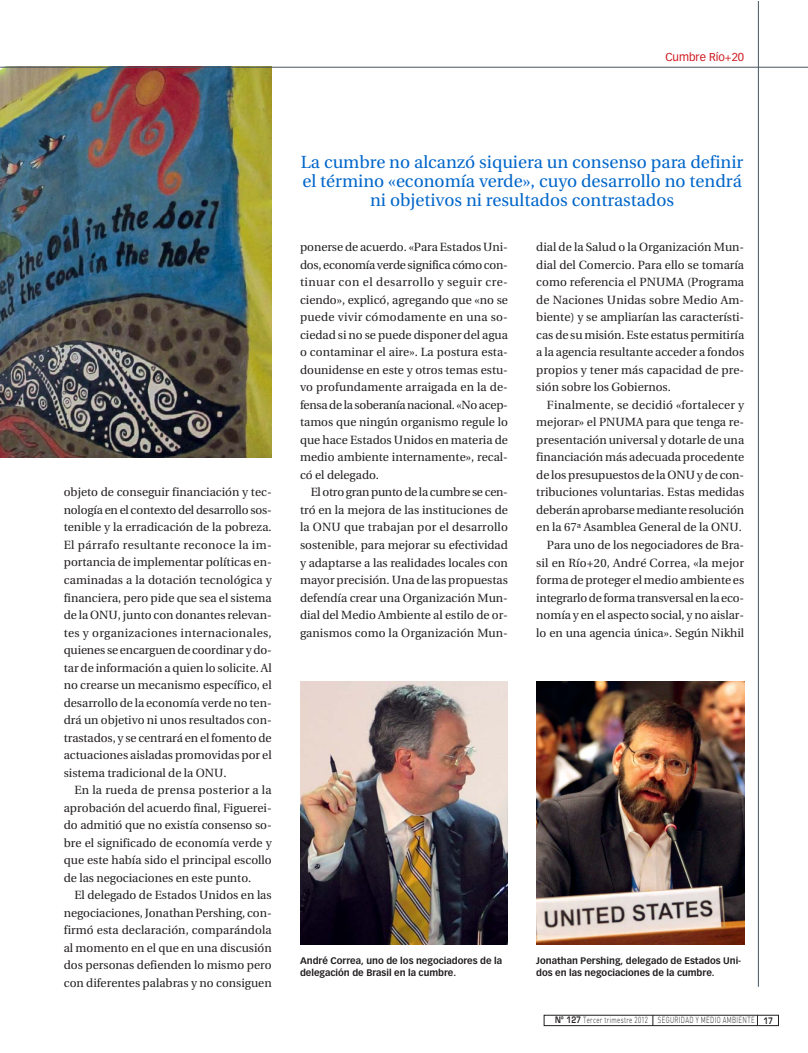
<style>
.page{position:relative;width:808px;height:1053px;background:#fff}
.page>*{position:absolute;margin:0;border:0;box-sizing:border-box;transform-origin:0 0}
.t1{font:17.5px/18.8px "Utopia";color:#0066ca;text-align:center}
.t2{font:11.88px/17.5px "Utopia";color:#231f20;text-align:justify}
.t3{font:11.25px "Vectora LT";color:#ce171e}
.t4{font:700 9.38px/11.9px "Vectora LT";color:#231f20}
.t5{font:300 8.75px "DIN";letter-spacing:.05em;color:#231f20;scale:.7 1}
.s1{font-family:"Eurostile";font-weight:600}
</style>
<div class="page">
<hr style="left:758px;top:1px;width:1px;height:985px;background:#455560">
<div style="left:544px;top:1014px;width:234px;height:11px;border:1px solid #231f20"></div>
<img style="left:536px;top:681px;width:208px;height:263px">
<img style="left:300px;top:681px;width:208px;height:263px">
<img style="left:0;top:68px;width:272px;height:390px">
<hr style="left:0;top:67px;width:808px;height:1px;background:#455560">
<p class="t3" style="left:665px;top:52px;width:80px">Cumbre Río+20</p>
<p class="t2" style="left:64px;top:484px;width:209px">objeto de conseguir financiación y tec&shy;nología en el contexto del desarrollo sos&shy;tenible y la erradicación de la pobreza.<br>El párrafo resultante reconoce la im&shy;portancia de implementar políticas en&shy;caminadas a la dotación tecnológica y financiera, pero pide que sea el sistema de la ONU, junto con donantes relevan&shy;tes y organizaciones internacionales, quienes se encarguen de coordinar y do&shy;tar de información a quien lo solicite. Al no crearse un mecanismo específico, el desarrollo de la economía verde no ten&shy;drá un objetivo ni unos resultados con&shy;trastados, y se centrará en el fomento de actuaciones aisladas promovidas por el sistema tradicional de la ONU.</p>
<p class="t2" style="left:64px;top:782px;width:209px;text-indent:11px">En la rueda de prensa posterior a la aprobación del acuerdo final, Figuerei&shy;do admitió que no existía consenso so&shy;bre el significado de economía verde y que este había sido el principal escollo de las negociaciones en este punto.</p>
<p class="t2" style="left:64px;top:887px;width:209px;text-indent:11px">El delegado de Estados Unidos en las negociaciones, Jonathan Pershing, con&shy;firmó esta declaración, comparándola al momento en el que en una discusión dos personas defienden lo mismo pero con diferentes palabras y no consiguen</p>
<h1 class="t1" style="left:301px;top:155px;width:444px">La cumbre no alcanzó siquiera un consenso para definir el término «economía verde», cuyo desarrollo no tendrá ni objetivos ni resultados contrastados</h1>
<p class="t2" style="left:300px;top:239px;width:209px">ponerse de acuerdo. «Para Estados Uni&shy;dos, economía verde significa cómo con&shy;tinuar con el desarrollo y seguir cre&shy;ciendo», explicó, agregando que «no se puede vivir cómodamente en una so&shy;ciedad si no se puede disponer del agua o contaminar el aire». La postura esta&shy;dounidense en este y otros temas estu&shy;vo profundamente arraigada en la de&shy;fensa de la soberanía nacional. «No acep&shy;tamos que ningún organismo regule lo que hace Estados Unidos en materia de medio ambiente internamente», recal&shy;có el delegado.</p>
<p class="t2" style="left:300px;top:484px;width:209px;text-indent:11px">El otro gran punto de la cumbre se cen&shy;tró en la mejora de las instituciones de la ONU que trabajan por el desarrollo sostenible, para mejorar su efectividad y adaptarse a las realidades locales con mayor precisión. Una de las propuestas defendía crear una Organización Mun&shy;dial del Medio Ambiente al estilo de or&shy;ganismos como la Organización Mun-</p>
<p class="t2" style="left:536px;top:239px;width:209px">dial de la Salud o la Organización Mun&shy;dial del Comercio. Para ello se tomaría como referencia el PNUMA (Programa de Naciones Unidas sobre Medio Am&shy;biente) y se ampliarían las característi&shy;cas de su misión. Este estatus permitiría a la agencia resultante acceder a fondos propios y tener más capacidad de pre&shy;sión sobre los Gobiernos.</p>
<p class="t2" style="left:536px;top:397px;width:209px;text-align:right">Finalmente, se decidió «fortalecer y mejorar» el PNUMA para que tenga re&shy;presentación universal y dotarle de una financiación más adecuada procedente de los presupuestos de la ONU y de con&shy;tribuciones voluntarias. Estas medidas deberán aprobarse mediante resolución en la 67ª Asamblea General de la ONU.<br>Para uno de los negociadores de Bra&shy;sil en Río+20, André Correa, «la mejor forma de proteger el medio ambiente es integrarlo de forma transversal en la eco&shy;nomía y en el aspecto social, y no aislar&shy;lo en una agencia única». Según Nikhil</p>
<p class="t4" style="left:300px;top:954px;width:204px">André Correa, uno de los negociadores de la delegación de Brasil en la cumbre.</p>
<p class="t4" style="left:536px;top:954px;width:206px">Jonathan Pershing, delegado de Estados Uni&shy;dos en las negociaciones de la cumbre.</p>
<p class="t5" style="left:555px;top:1017px;width:313px"><span class="s1">Nº 127</span> Tercer trimestre 2012 SEGURIDAD Y MEDIO AMBIENTE <span class="s1">17</span></p>
</div>
